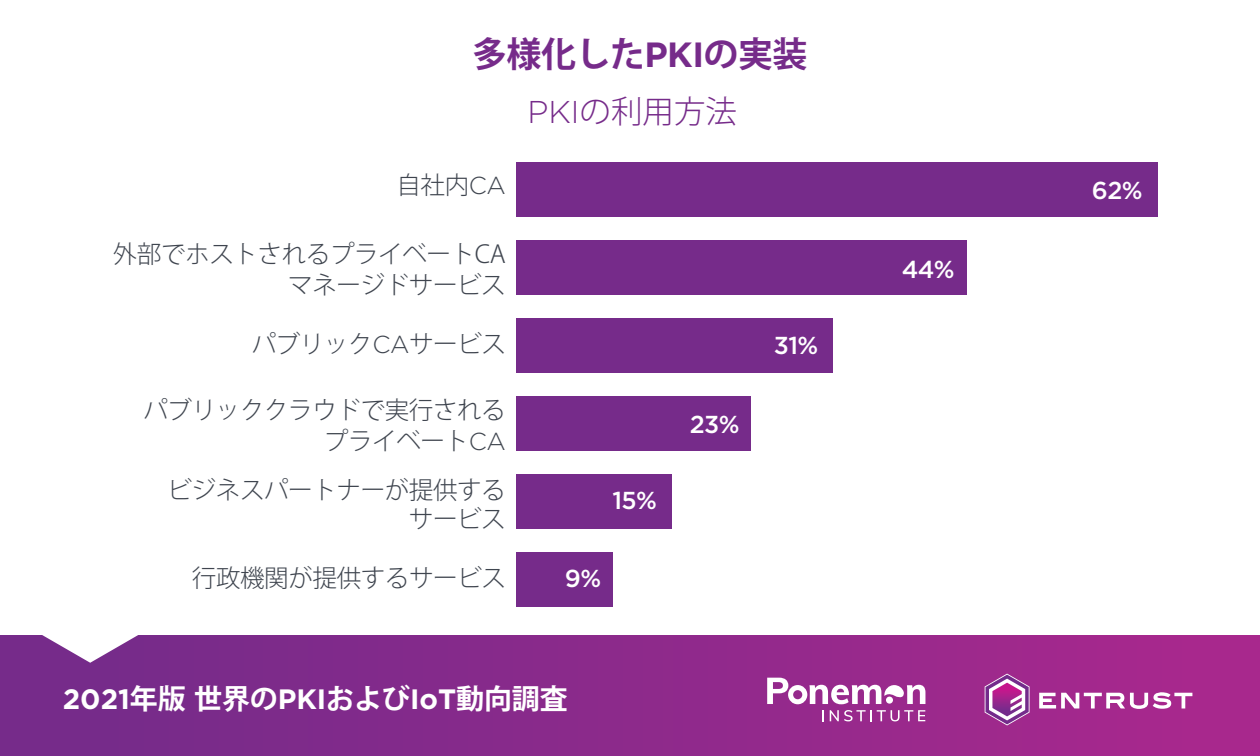
<style>
.page{position:relative;width:1260px;height:756px;background:#fff}
.page>*{position:absolute;margin:0;border:0;box-sizing:border-box;transform-origin:0 0}
.t1{font:700 35px "Koz Go Pro";letter-spacing:-.015em;color:#762b8a}
.t2{font:300 31.5px "Koz Go Pro";color:#762b8a}
.t3{font:700 28px "Koz Go Pro";color:#fff}
.t4{font:300 24.5px/31.2px "Koz Go Pro";letter-spacing:-.015em;color:#3f454f;text-align:right}
.t5{font:500 24.5px "Gotham";letter-spacing:-.025em;color:#fff}
.s1{font-family:"Gotham"}
</style>
<div class="page">
<div style="left:0;top:635px;width:1260px;height:121px;background:linear-gradient(to right,#712b8a,#aa288d)"></div>
<svg style="left:5px;top:635px;width:171px;height:28px"></svg>
<svg style="left:1039px;top:692px;width:153px;height:17px"></svg>
<svg style="left:985px;top:674px;width:45px;height:51px"></svg>
<svg style="left:822px;top:710px;width:2px;height:11px"></svg>
<svg style="left:830px;top:710px;width:95px;height:11px"></svg>
<svg style="left:767px;top:678px;width:158px;height:26px"></svg>
<div style="left:516px;top:162px;width:642px;height:55px;background:#762b8a"></div>
<div style="left:516px;top:240px;width:451px;height:55px;background:#762b8a"></div>
<div style="left:516px;top:318px;width:317px;height:55px;background:#762b8a"></div>
<div style="left:516px;top:396px;width:235px;height:55px;background:#762b8a"></div>
<div style="left:516px;top:474px;width:156px;height:55px;background:#762b8a"></div>
<div style="left:516px;top:552px;width:96px;height:55px;background:#762b8a"></div>
<h1 class="t1" style="left:472px;top:31px;width:337px">多様化した<span class="s1">PKI</span>の実装</h1>
<p class="t2" style="left:527px;top:91px;width:211px"><span class="s1">PKI</span>の利用方法</p>
<p class="t4" style="left:397px;top:170px;width:111px">自社内<span class="s1">CA</span></p>
<p class="t4" style="left:113px;top:239px;width:395px">外部でホストされるプライベートCAマネージドサービス</p>
<p class="t4" style="left:252px;top:328px;width:256px">パブリック<span class="s1">CA</span>サービス</p>
<p class="t4" style="left:143px;top:395px;width:364px">パブリッククラウドで実行されるプライベート<span class="s1">CA</span></p>
<p class="t4" style="left:168px;top:475px;width:340px;line-height:29.4px">ビジネスパートナーが提供するサービス</p>
<p class="t4" style="left:192px;top:563px;width:316px">行政機関が提供するサービス</p>
<p class="t5" style="left:613px;top:485px;width:46px">15%</p>
<p class="t5" style="left:565px;top:562px;width:38px">9%</p>
<p class="t5" style="left:690px;top:409px;width:51px">23%</p>
<p class="t5" style="left:774px;top:329px;width:46px">31%</p>
<p class="t3" style="left:63px;top:681px;width:507px"><span class="s1">2021</span>年版世界の<span class="s1">PKI</span>および<span class="s1">IoT</span>動向調査</p>
<p class="t5" style="left:902px;top:253px;width:54px">44%</p>
<p class="t5" style="left:1092px;top:174px;width:52px">62%</p>
</div>
